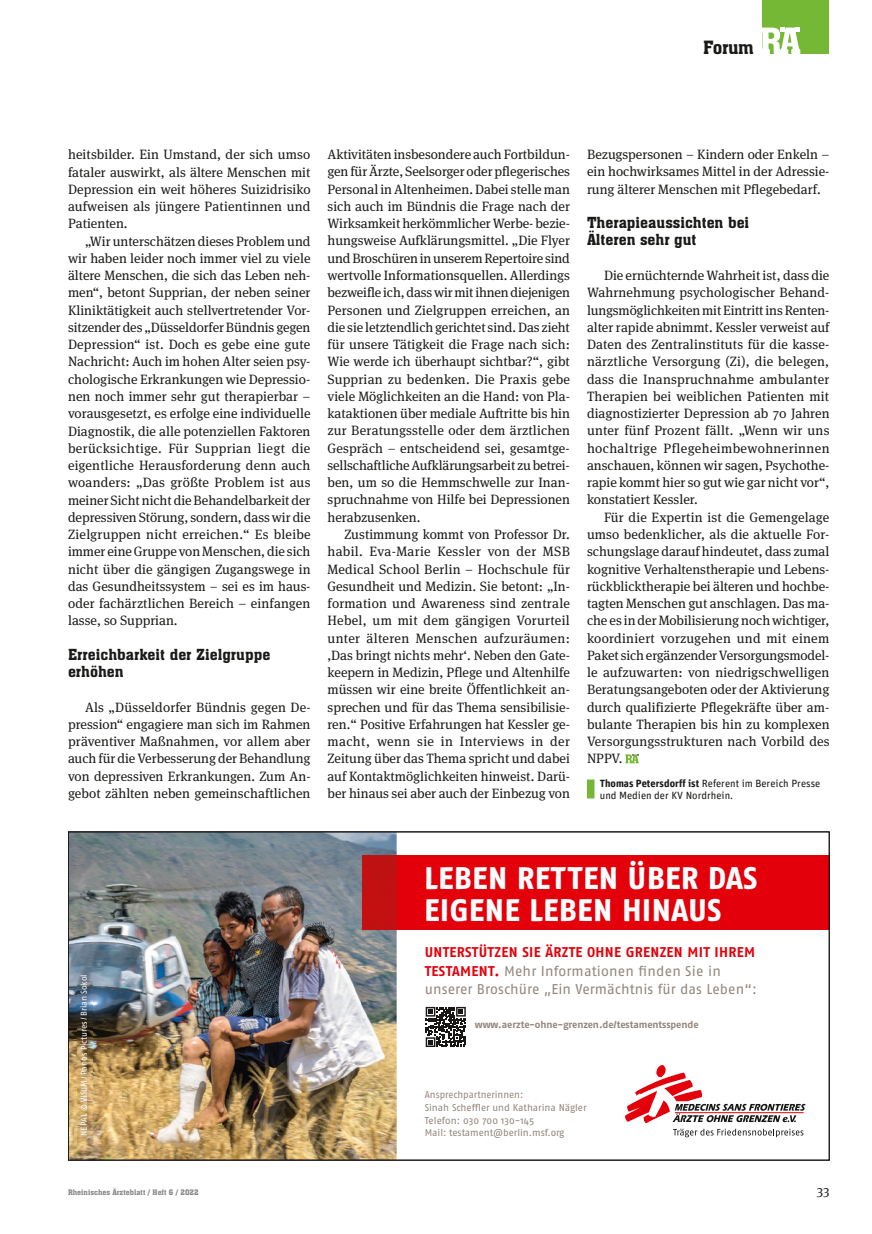
<style>
.page{position:relative;width:872px;height:1234px;background:#fff}
.page>*{position:absolute;margin:0;border:0;box-sizing:border-box;transform-origin:0 0}
.t1{font:31.05px/32.5px "Fago Rough Bold Lf";letter-spacing:.02em;color:#fff}
.t2{font:18px "Aachen BT";letter-spacing:-.03em;color:#1a1a18}
.t3{font:15px/17.2px "Aachen BT";color:#1a1a18}
.t4{font:14.1px/18.3px "Fago OT";letter-spacing:.005em;color:#93857c}
.t5{font:13.5px/17.2px "Meta Serif OT";color:#1a1a18;text-align:justify}
.t6{font:10.5px/12px "Unit";color:#1a1a18}
.t7{font:9.9px/12.8px "Fago OT";letter-spacing:-.005em;color:#93857c}
.t8{font:700 9.9px "Fago OT";letter-spacing:-.005em;color:#93857c}
.t9{font:8.55px "Fago OT";letter-spacing:-.005em;color:#fff}
.t10{font:7.5px "Aachen BT";color:#878786}
.s1{font-weight:700}
.s2{font-weight:700;color:#e3000b}
</style>
<div class="page">
<div style="left:762px;top:0;width:67px;height:54px;background:#75b836"></div>
<svg style="left:762px;top:28px;width:38px;height:26px"></svg>
<svg style="left:625px;top:754px;width:13px;height:9px"></svg>
<div style="left:587px;top:779px;width:7px;height:19px;background:#75b836"></div>
<img style="left:70px;top:833px;width:327px;height:325px">
<svg style="left:625px;top:1065px;width:180px;height:57px"></svg>
<svg style="left:673px;top:1128px;width:130px;height:8px"></svg>
<div style="left:397px;top:855px;width:432px;height:74px;background:#e3000b"></div>
<div style="left:362px;top:855px;width:35px;height:74px;background:#c21112"></div>
<svg style="left:426px;top:1006px;width:40px;height:40px"></svg>
<img style="left:78px;top:973px;width:15px;height:169px">
<h2 class="t2" style="left:703px;top:36px;width:52px">Forum</h2>
<p class="t5" style="left:68px;top:146px;width:244px">heitsbilder. Ein Umstand, der sich umso fataler auswirkt, als ältere Menschen mit Depression ein weit höheres Suizidrisiko aufweisen als jüngere Patientinnen und Patienten.</p>
<p class="t5" style="left:68px;top:232px;width:244px;text-indent:17px">„Wir unterschätzen dieses Problem und wir haben leider noch immer viel zu viele ältere Menschen, die sich das Leben neh&shy;men“, betont Supprian, der neben seiner Kliniktätigkeit auch stellvertretender Vor&shy;sitzender des „Düsseldorfer Bündnis gegen Depression“ ist. Doch es gebe eine gute Nachricht: Auch im hohen Alter seien psy&shy;chologische Erkrankungen wie Depressio&shy;nen noch immer sehr gut therapierbar – vorausgesetzt, es erfolge eine individuelle Diagnostik, die alle potenziellen Faktoren berücksichtige. Für Supprian liegt die eigentliche Herausforderung denn auch woanders: „Das größte Problem ist aus meiner Sicht nicht die Behandelbarkeit der depressiven Störung, sondern, dass wir die Zielgruppen nicht erreichen.“ Es bleibe immer eine Gruppe von Menschen, die sich nicht über die gängigen Zugangswege in das Gesundheitssystem – sei es im haus&shy;oder fachärztlichen Bereich – einfangen lasse, so Supprian.</p>
<p class="t3" style="left:68px;top:645px;width:204px">Erreichbarkeit der Zielgruppe erhöhen</p>
<p class="t5" style="left:68px;top:698px;width:244px;text-indent:17px">Als „Düsseldorfer Bündnis gegen De&shy;pression“ engagiere man sich im Rahmen präventiver Maßnahmen, vor allem aber auch für die Verbesserung der Behandlung von depressiven Erkrankungen. Zum An&shy;gebot zählten neben gemeinschaftlichen</p>
<p class="t5" style="left:327px;top:146px;width:244px">Aktivitäten insbesondere auch Fortbildun&shy;gen für Ärzte, Seelsorger oder pflegerisches Personal in Altenheimen. Dabei stelle man sich auch im Bündnis die Frage nach der Wirksamkeit herkömmlicher Werbe- bezie&shy;hungsweise Aufklärungsmittel. „Die Flyer und Broschüren in unserem Repertoire sind wertvolle Informationsquellen. Allerdings bezweifle ich, dass wir mit ihnen diejenigen Personen und Zielgruppen erreichen, an die sie letztendlich gerichtet sind. Das zieht für unsere Tätigkeit die Frage nach sich:<br>Wie werde ich überhaupt sichtbar?“, gibt Supprian zu bedenken. Die Praxis gebe viele Möglichkeiten an die Hand: von Pla&shy;kataktionen über mediale Auftritte bis hin zur Beratungsstelle oder dem ärztlichen Gespräch – entscheidend sei, gesamtge&shy;sellschaftliche Aufklärungsarbeit zu betrei&shy;ben, um so die Hemmschwelle zur Inan&shy;spruchnahme von Hilfe bei Depressionen herabzusenken.</p>
<p class="t5" style="left:327px;top:525px;width:244px;text-indent:17px">Zustimmung kommt von Professor Dr. habil. Eva-Marie Kessler von der MSB Medical School Berlin – Hochschule für Gesundheit und Medizin. Sie betont: „In&shy;formation und Awareness sind zentrale Hebel, um mit dem gängigen Vorurteil unter älteren Menschen aufzuräumen: ‚Das bringt nichts mehr‘. Neben den Gate&shy;keepern in Medizin, Pflege und Altenhilfe müssen wir eine breite Öffentlichkeit an&shy;sprechen und für das Thema sensibilisie&shy;ren.“ Positive Erfahrungen hat Kessler ge&shy;macht, wenn sie in Interviews in der Zeitung über das Thema spricht und dabei auf Kontaktmöglichkeiten hinweist. Darü&shy;ber hinaus sei aber auch der Einbezug von</p>
<p class="t5" style="left:587px;top:146px;width:244px">Bezugspersonen – Kindern oder Enkeln – ein hochwirksames Mittel in der Adressie&shy;rung älterer Menschen mit Pflegebedarf.</p>
<p class="t3" style="left:587px;top:214px;width:164px">Therapieaussichten bei<br>Älteren sehr gut</p>
<p class="t5" style="left:587px;top:266px;width:244px;text-indent:17px">Die ernüchternde Wahrheit ist, dass die Wahrnehmung psychologischer Behand&shy;lungsmöglichkeiten mit Eintritt ins Renten&shy;alter rapide abnimmt. Kessler verweist auf Daten des Zentralinstituts für die kasse&shy;närztliche Versorgung (Zi), die belegen, dass die Inanspruchnahme ambulanter Therapien bei weiblichen Patienten mit diagnostizierter Depression ab 70 Jahren unter fünf Prozent fällt. „Wenn wir uns hochaltrige Pflegeheimbewohnerinnen anschauen, können wir sagen, Psychothe&shy;rapie kommt hier so gut wie gar nicht vor“, konstatiert Kessler.</p>
<p class="t5" style="left:587px;top:508px;width:244px;text-indent:17px">Für die Expertin ist die Gemengelage umso bedenklicher, als die aktuelle For&shy;schungslage darauf hindeutet, dass zumal kognitive Verhaltenstherapie und Lebens&shy;rückblicktherapie bei älteren und hochbe&shy;tagten Menschen gut anschlagen. Das ma&shy;che es in der Mobilisierung noch wichtiger, koordiniert vorzugehen und mit einem Paket sich ergänzender Versorgungsmodel&shy;le aufzuwarten: von niedrigschwelligen Beratungsangeboten oder der Aktivierung durch qualifizierte Pflegekräfte über am&shy;bulante Therapien bis hin zu komplexen Versorgungsstrukturen nach Vorbild des NPPV.</p>
<p class="t6" style="left:600px;top:777px;width:222px"><span class="s1">Thomas Petersdorff ist</span> Referent im Bereich Presse und Medien der KV Nordrhein.</p>
<p class="t9" style="left:79px;top:1135px;width:163px;rotate:-90deg">NEPAL © VISUM / Panos Pictures / Brian Sokol</p>
<h1 class="t1" style="left:425px;top:861px;width:334px">LEBEN RETTEN ÜBER DAS<br>EIGENE LEBEN HINAUS</h1>
<p class="t4" style="left:425px;top:942px;width:334px"><span class="s2">UNTERSTÜTZEN SIE ÄRZTE OHNE GRENZEN MIT IHREM<br>TESTAMENT.</span> Mehr Informationen finden Sie in unserer Broschüre „Ein Vermächtnis für das Leben“:</p>
<p class="t8" style="left:475px;top:1018px;width:225px">www.aerzte-ohne-grenzen.de/testamentsspende</p>
<p class="t7" style="left:425px;top:1087px;width:163px">Ansprechpartnerinnen:<br>Sinah Scheffler und Katharina Nägler<br>Telefon: 030 700 130-145</p>
<p class="t7" style="left:425px;top:1126px;width:141px">Mail: testament@berlin.msf.org</p>
<p class="t10" style="left:68px;top:1187px;width:132px">Rheinisches Ärzteblatt / Heft 6 / 2022</p>
<p class="t5" style="left:816px;top:1181px;width:14px">33</p>
</div>
